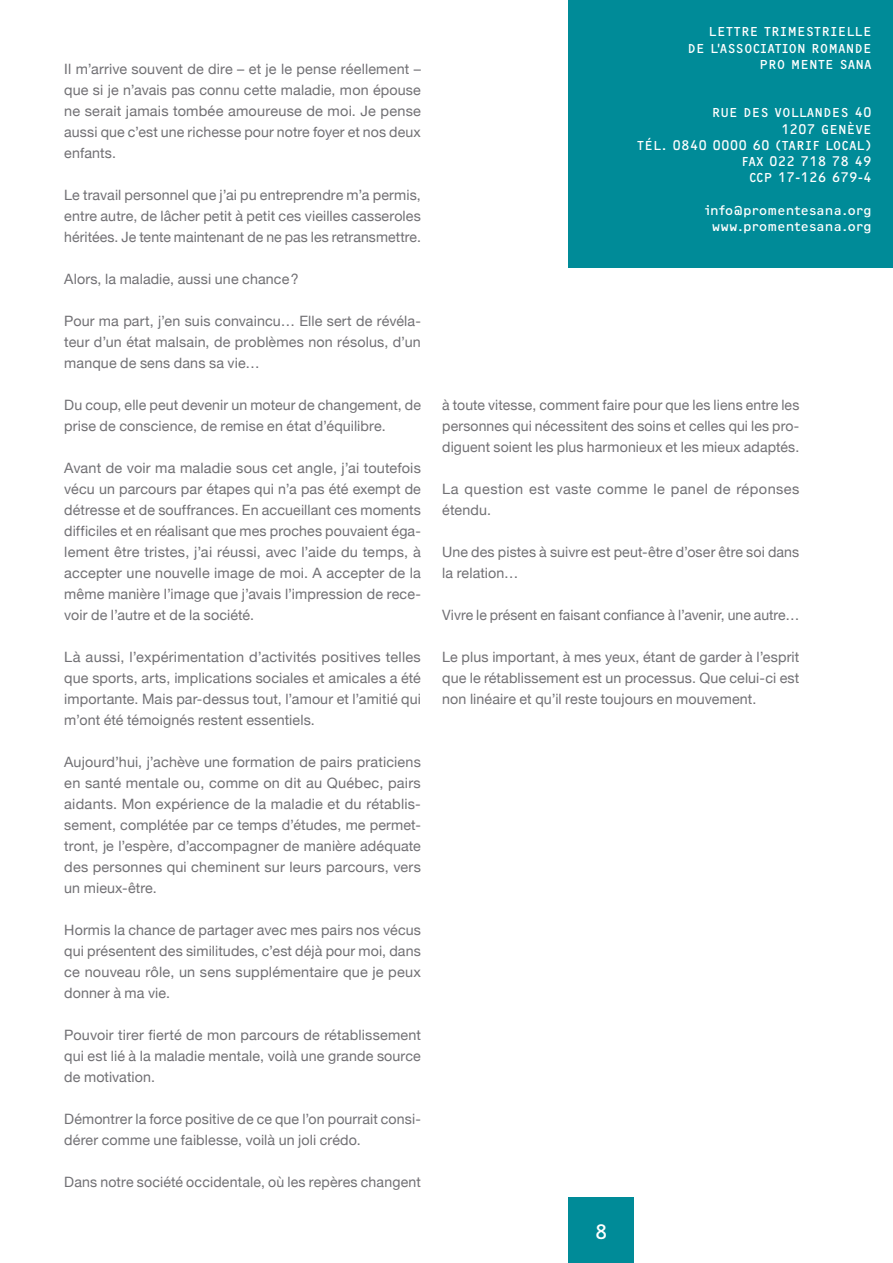
<style>
.page{position:relative;width:893px;height:1263px;background:#fff}
.page>*{position:absolute;margin:0;border:0;box-sizing:border-box;transform-origin:0 0}
.t1{font:20.25px "OCRF";color:#fff}
.t2{font:14.25px/21px "Helvetica Neue";letter-spacing:.01em;color:#717074;text-align:justify}
.t3{font:13.5px/16.2px "OCRF";color:#fff;text-align:right}
</style>
<div class="page">
<div style="left:568px;top:0;width:325px;height:268px;background:#008b98"></div>
<div style="left:568px;top:1197px;width:66px;height:66px;background:#008b98"></div>
<p class="t2" style="left:64px;top:59px;width:358px">Il m’arrive souvent de dire – et je le pense réellement – que si je n’avais pas connu cette maladie, mon épouse ne serait jamais tombée amoureuse de moi. Je pense aussi que c’est une richesse pour notre foyer et nos deux enfants.</p>
<p class="t2" style="left:64px;top:185px;width:358px">Le travail personnel que j’ai pu entreprendre m’a permis, entre autre, de lâcher petit à petit ces vieilles casseroles héritées. Je tente maintenant de ne pas les retransmettre.</p>
<p class="t2" style="left:64px;top:269px;width:236px">Alors, la maladie, aussi une chance ?</p>
<p class="t2" style="left:64px;top:311px;width:358px">Pour ma part, j’en suis convaincu… Elle sert de révéla&shy;teur d’un état malsain, de problèmes non résolus, d’un manque de sens dans sa vie…</p>
<p class="t2" style="left:64px;top:395px;width:358px">Du coup, elle peut devenir un moteur de changement, de prise de conscience, de remise en état d’équilibre.</p>
<p class="t2" style="left:64px;top:458px;width:358px">Avant de voir ma maladie sous cet angle, j’ai toutefois vécu un parcours par étapes qui n’a pas été exempt de détresse et de souffrances. En accueillant ces moments difficiles et en réalisant que mes proches pouvaient éga&shy;lement être tristes, j’ai réussi, avec l’aide du temps, à accepter une nouvelle image de moi. A accepter de la même manière l’image que j’avais l’impression de rece&shy;voir de l’autre et de la société.</p>
<p class="t2" style="left:64px;top:647px;width:358px">Là aussi, l’expérimentation d’activités positives telles que sports, arts, implications sociales et amicales a été importante. Mais par-dessus tout, l’amour et l’amitié qui m’ont été témoignés restent essentiels.</p>
<p class="t2" style="left:64px;top:752px;width:358px">Aujourd’hui, j’achève une formation de pairs praticiens en santé mentale ou, comme on dit au Québec, pairs aidants. Mon expérience de la maladie et du rétablis&shy;sement, complétée par ce temps d’études, me permet&shy;tront, je l’espère, d’accompagner de manière adéquate des personnes qui cheminent sur leurs parcours, vers un mieux-être.</p>
<p class="t2" style="left:64px;top:920px;width:358px">Hormis la chance de partager avec mes pairs nos vécus qui présentent des similitudes, c’est déjà pour moi, dans ce nouveau rôle, un sens supplémentaire que je peux donner à ma vie.</p>
<p class="t2" style="left:64px;top:1025px;width:358px">Pouvoir tirer fierté de mon parcours de rétablissement qui est lié à la maladie mentale, voilà une grande source de motivation.</p>
<p class="t2" style="left:64px;top:1109px;width:358px">Démontrer la force positive de ce que l’on pourrait consi&shy;dérer comme une faiblesse, voilà un joli crédo.</p>
<p class="t2" style="left:64px;top:1172px;width:358px">Dans notre société occidentale, où les repères changent</p>
<p class="t3" style="left:688px;top:23px;width:186px">LETTRE TRIM ESTRIELLE<br>D E L’ASSOCIATION ROMAND E<br>P RO MENTE SANA</p>
<p class="t3" style="left:712px;top:104px;width:161px">RUE DES VOLLANDES 40</p>
<p class="t3" style="left:781px;top:120px;width:92px">1207 GEN ÈVE</p>
<p class="t3" style="left:637px;top:137px;width:236px">TÉL . 0840 0000 60 (TARIF LOCAL)</p>
<p class="t3" style="left:742px;top:153px;width:132px">FAX 022 718 78 49</p>
<p class="t3" style="left:749px;top:169px;width:9px">CCP</p>
<p class="t3" style="left:778px;top:169px;width:95px">17-126 679-4</p>
<p class="t3" style="left:705px;top:201px;width:168px;text-align:center">INFO@PROMENTESANA.ORG<br>WWW.PROMENTESANA.ORG</p>
<p class="t2" style="left:442px;top:395px;width:359px">à toute vitesse, comment faire pour que les liens entre les personnes qui nécessitent des soins et celles qui les pro&shy;diguent soient les plus harmonieux et les mieux adaptés.</p>
<p class="t2" style="left:442px;top:479px;width:359px">La question est vaste comme le panel de réponses étendu.</p>
<p class="t2" style="left:442px;top:542px;width:359px">Une des pistes à suivre est peut-être d’oser être soi dans la relation…</p>
<p class="t2" style="left:442px;top:605px;width:359px">Vivre le présent en faisant confiance à l’avenir, une autre…</p>
<p class="t2" style="left:442px;top:647px;width:359px">Le plus important, à mes yeux, étant de garder à l’esprit que le rétablissement est un processus. Que celui-ci est non linéaire et qu’il reste toujours en mouvement.</p>
<h1 class="t1" style="left:595px;top:1220px;width:14px">8</h1>
</div>
